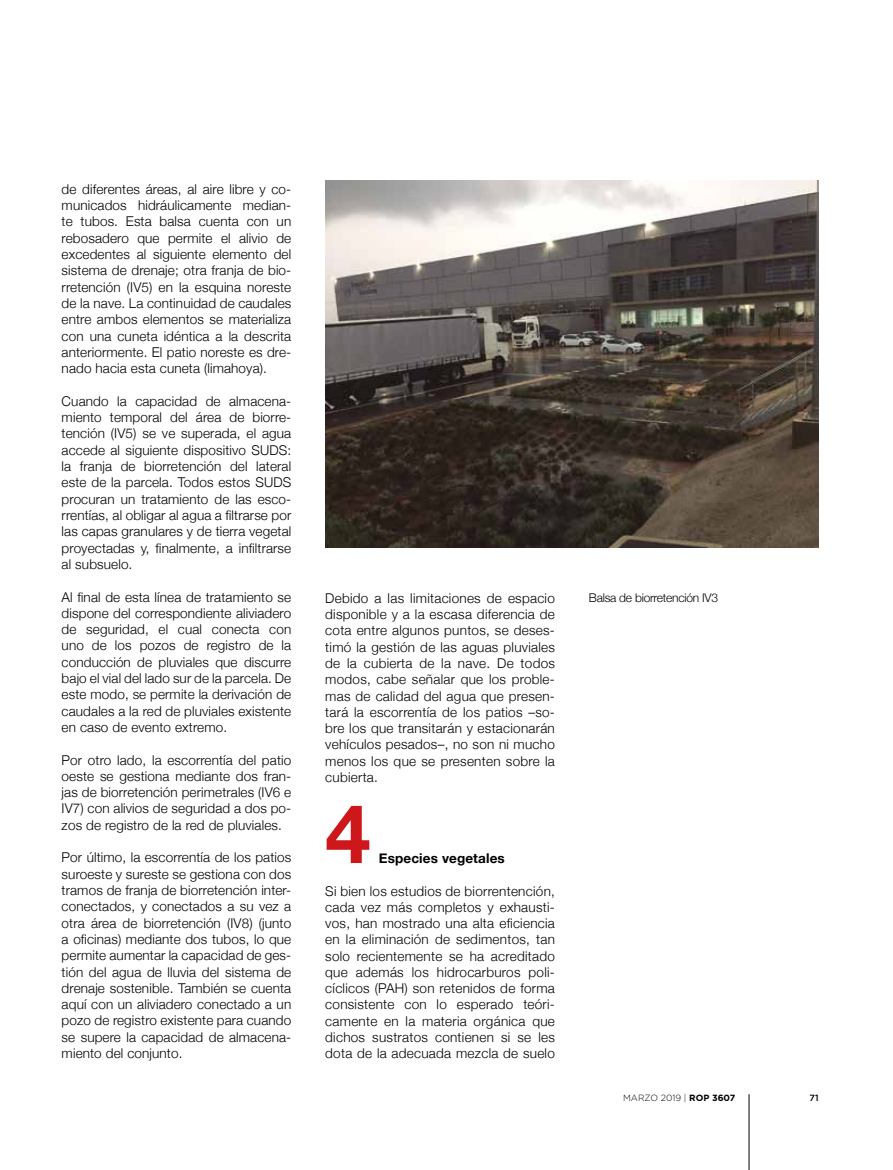
<style>
.page{position:relative;width:893px;height:1170px;background:#fff}
.page>*{position:absolute;margin:0;border:0;box-sizing:border-box;transform-origin:0 0}
.t1{font:700 81.6px "Helvetica Neue";color:#cd171a}
.t2{font:300 13.5px/16.4px "Helvetica Neue";letter-spacing:.01em;color:#000;text-align:justify}
.t3{font:700 13.5px "Helvetica Neue";letter-spacing:.01em;color:#000}
.t4{font:300 12px "Helvetica Neue";letter-spacing:-.02em;color:#000}
.t5{font:300 9px "Gotham";color:#000}
.t6{font:500 9px "Gotham";color:#000}
.s1{font-weight:700}
</style>
<div class="page">
<hr style="left:749px;top:1094px;width:1px;height:75px;background:#000">
<img style="left:325px;top:181px;width:494px;height:366px">
<p class="t2" style="left:62px;top:180px;width:231px">de diferentes áreas, al aire libre y co&shy;municados hidráulicamente median&shy;te tubos. Esta balsa cuenta con un rebosadero que permite el alivio de excedentes al siguiente elemento del sistema de drenaje; otra franja de bio&shy;rretención (IV5) en la esquina noreste de la nave. La continuidad de caudales entre ambos elementos se materializa con una cuneta idéntica a la descrita anteriormente. El patio noreste es dre&shy;nado hacia esta cuneta (limahoya).</p>
<p class="t2" style="left:62px;top:392px;width:231px">Cuando la capacidad de almacena&shy;miento temporal del área de biorre&shy;tención (IV5) se ve superada, el agua accede al siguiente dispositivo SUDS: la franja de biorretención del lateral este de la parcela. Todos estos SUDS procuran un tratamiento de las esco&shy;rrentías, al obligar al agua a filtrarse por las capas granulares y de tierra vegetal proyectadas y, finalmente, a infiltrarse al subsuelo.</p>
<p class="t2" style="left:62px;top:587px;width:231px">Al final de esta línea de tratamiento se dispone del correspondiente aliviadero de seguridad, el cual conecta con uno de los pozos de registro de la conducción de pluviales que discurre bajo el vial del lado sur de la parcela. De este modo, se permite la derivación de caudales a la red de pluviales existente en caso de evento extremo.</p>
<p class="t2" style="left:62px;top:750px;width:231px">Por otro lado, la escorrentía del patio oeste se gestiona mediante dos fran&shy;jas de biorretención perimetrales (IV6 e IV7) con alivios de seguridad a dos po&shy;zos de registro de la red de pluviales.</p>
<p class="t2" style="left:62px;top:848px;width:231px">Por último, la escorrentía de los patios suroeste y sureste se gestiona con dos tramos de franja de biorretención inter&shy;conectados, y conectados a su vez a otra área de biorretención (IV8) (junto a oficinas) mediante dos tubos, lo que permite aumentar la capacidad de ges&shy;tión del agua de lluvia del sistema de drenaje sostenible. También se cuenta aquí con un aliviadero conectado a un pozo de registro existente para cuando se supere la capacidad de almacena&shy;miento del conjunto.</p>
<p class="t2" style="left:325px;top:589px;width:231px">Debido a las limitaciones de espacio</p>
<p class="t4" style="left:589px;top:587px;width:131px">Balsa de biorretención IV3</p>
<p class="t2" style="left:325px;top:605px;width:231px">disponible y a la escasa diferencia de cota entre algunos puntos, se deses&shy;timó la gestión de las aguas pluviales de la cubierta de la nave. De todos modos, cabe señalar que los proble&shy;mas de calidad del agua que presen&shy;tará la escorrentía de los patios –so&shy;bre los que transitarán y estacionarán vehículos pesados–, no son ni mucho menos los que se presenten sobre la cubierta.</p>
<h1 class="t1" style="left:325px;top:769px;width:47px">4</h1>
<p class="t3" style="left:379px;top:847px;width:128px">Especies vegetales</p>
<p class="t2" style="left:325px;top:881px;width:231px">Si bien los estudios de biorrentención, cada vez más completos y exhausti&shy;vos, han mostrado una alta eficiencia en la eliminación de sedimentos, tan solo recientemente se ha acreditado que además los hidrocarburos poli&shy;cíclicos (PAH) son retenidos de forma consistente con lo esperado teóri&shy;camente en la materia orgánica que dichos sustratos contienen si se les dota de la adecuada mezcla de suelo</p>
<p class="t5" style="left:623px;top:1092px;width:114px">MARZO 2019 | <span class="s1">ROP 3607</span></p>
<p class="t6" style="left:809px;top:1092px;width:11px">71</p>
</div>
